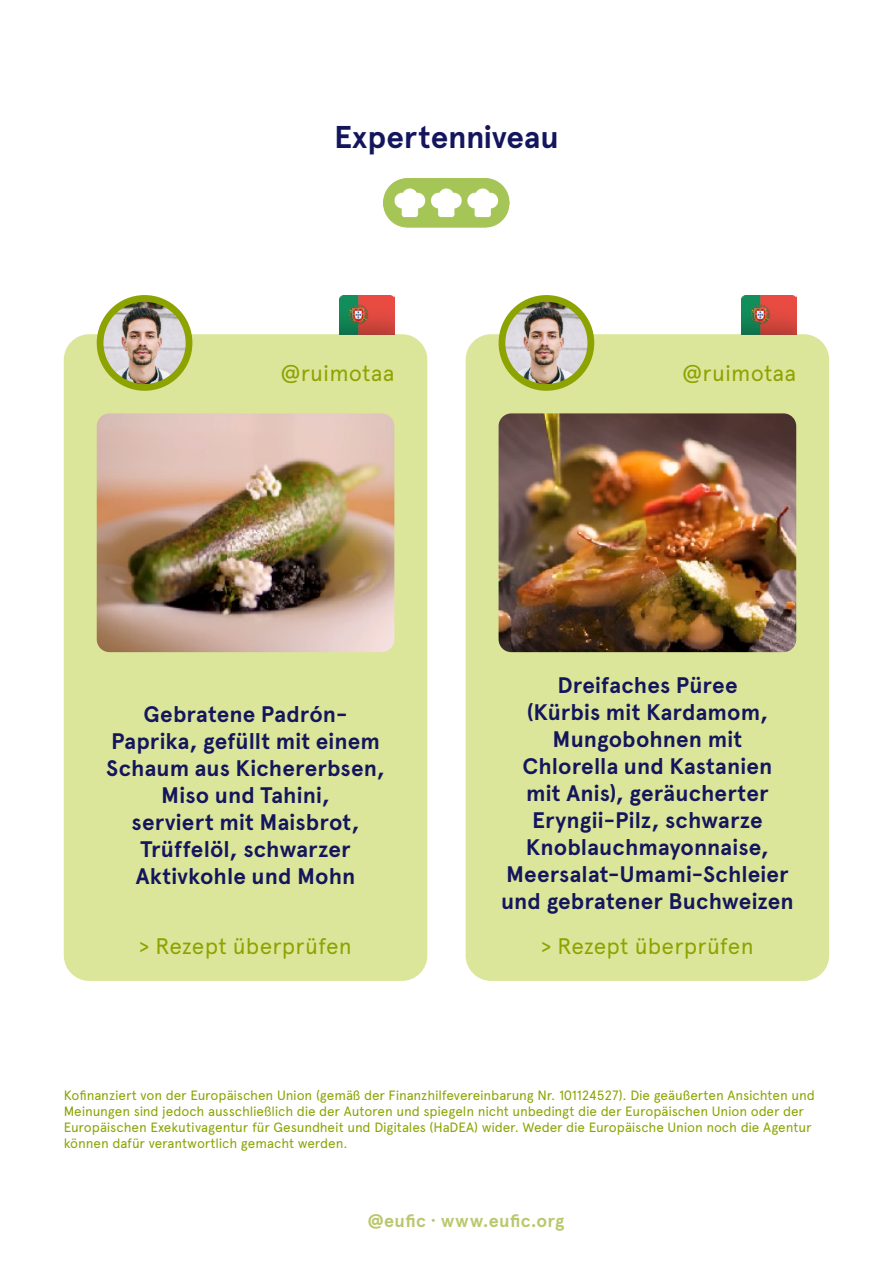
<style>
.page{position:relative;width:893px;height:1276px;background:#fff}
.page>*{position:absolute;margin:0;border:0;box-sizing:border-box;transform-origin:0 0}
.section_titles{font:700 31.5px "Apercu Pro";letter-spacing:-.005em;color:#14165d}
.corps{font:700 22.5px/27px "Apercu Pro";letter-spacing:.005em;color:#14165d;text-align:center}
.corps-2{font:22.5px "Apercu Pro";letter-spacing:.005em;color:#8ca300}
.t1{font:700 18px "Apercu Pro";letter-spacing:.02em;color:#bac76d}
.t2{font:13.5px/16.2px "Apercu Pro";letter-spacing:-.01em;color:#8ca300}
</style>
<div class="page">
<img style="left:383px;top:179px;width:127px;height:48px">
<div style="left:64px;top:334px;width:363px;height:647px;background:#dbe69a;border-radius:26px"></div>
<img style="left:97px;top:413px;width:297px;height:239px">
<img style="left:100px;top:298px;width:89px;height:89px;border-radius:44px">
<div style="left:97px;top:295px;width:95px;height:96px;border:7px solid #8ca300;border-radius:50%"></div>
<img style="left:340px;top:295px;width:54px;height:39px">
<div style="left:466px;top:334px;width:363px;height:647px;background:#dbe69a;border-radius:26px"></div>
<img style="left:499px;top:413px;width:297px;height:239px">
<img style="left:502px;top:298px;width:89px;height:89px;border-radius:44px">
<div style="left:499px;top:295px;width:95px;height:96px;border:7px solid #8ca300;border-radius:50%"></div>
<img style="left:742px;top:295px;width:54px;height:39px">
<p class="section_titles" style="left:334px;top:113px;width:226px">Expertenniveau</p>
<p class="corps-2" style="left:280px;top:356px;width:116px">@ruimotaa</p>
<p class="corps-2" style="left:682px;top:356px;width:116px">@ruimotaa</p>
<p class="corps" style="left:106px;top:699px;width:280px">Gebratene Padrón-<br>Paprika, gefüllt mit einem<br>Schaum aus Kichererbsen,<br>Miso und Tahini,<br>serviert mit Maisbrot,<br>Trüffelöl, schwarzer<br>Aktivkohle und Mohn</p>
<p class="corps-2" style="left:139px;top:929px;width:214px">&gt; Rezept überprüfen</p>
<p class="corps" style="left:501px;top:670px;width:294px">Dreifaches Püree<br>(Kürbis mit Kardamom,<br>Mungobohnen mit<br>Chlorella und Kastanien<br>mit Anis), geräucherter<br>Eryngii-Pilz, schwarze<br>Knoblauchmayonnaise,<br>Meersalat-Umami-Schleier und gebratener Buchweizen</p>
<p class="corps-2" style="left:541px;top:929px;width:214px">&gt; Rezept überprüfen</p>
<p class="t2" style="left:64px;top:1085px;width:752px">Kofinanziert von der Europäischen Union (gemäß der Finanzhilfevereinbarung Nr. 101124527). Die geäußerten Ansichten und Meinungen sind jedoch ausschließlich die der Autoren und spiegeln nicht unbedingt die der Europäischen Union oder der Europäischen Exekutivagentur für Gesundheit und Digitales (HaDEA) wider. Weder die Europäische Union noch die Agentur können dafür verantwortlich gemacht werden.</p>
<h3 class="t1" style="left:368px;top:1207px;width:198px">@eufic · www.eufic.org</h3>
</div>
